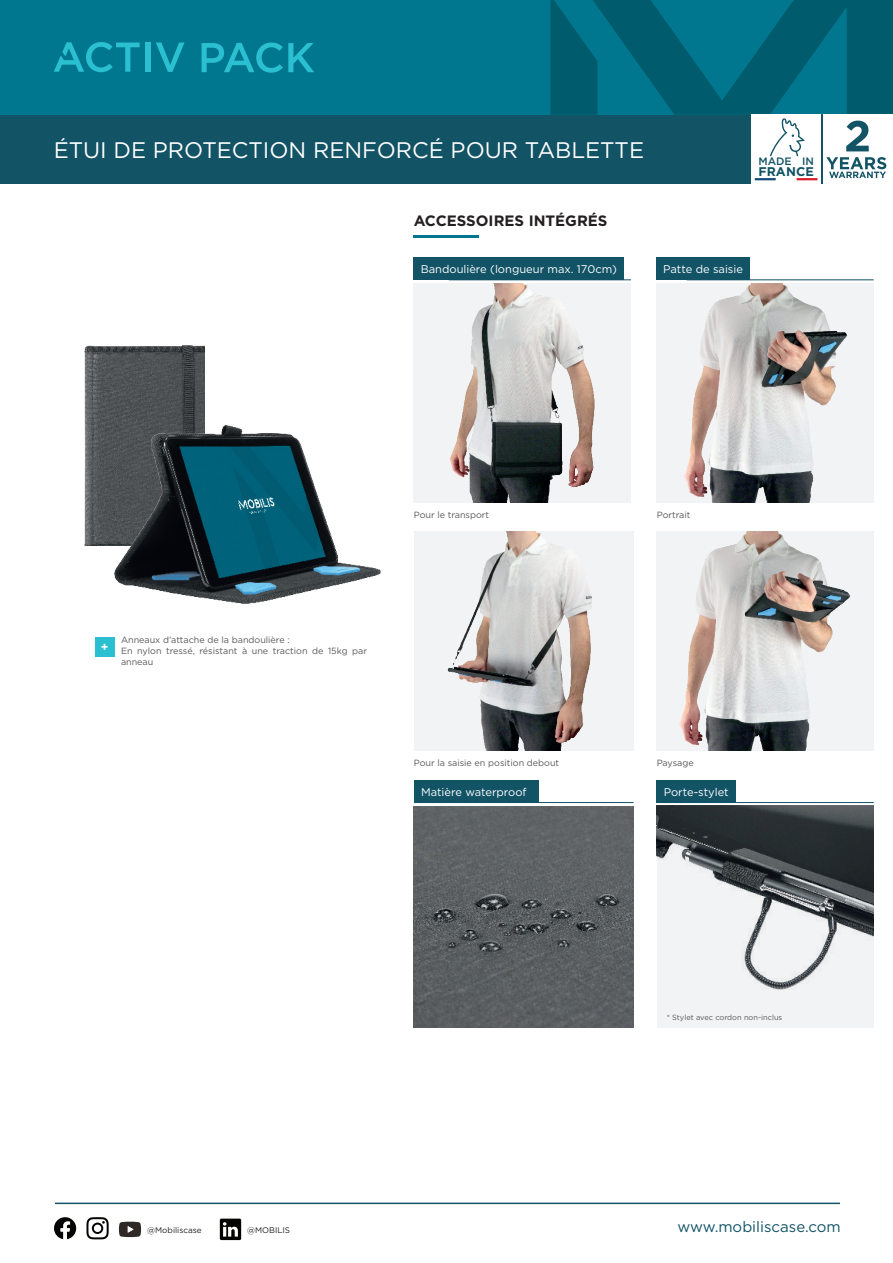
<style>
.page{position:relative;width:893px;height:1263px;background:#fff}
.page>*{position:absolute;margin:0;border:0;box-sizing:border-box;transform-origin:0 0}
.t1{font:22.5px "Gotham";color:#fff}
.t2{font:15px "Gotham";color:#125366}
.t3{font:700 15px "Gotham";color:#231f20}
.t4{font:700 12.6px "Gotham";letter-spacing:.005em;color:#125366}
.t5{font:700 12px "Gotham";color:#fff}
.t6{font:11.1px "Gotham";color:#fff}
.t7{font:500 10.65px "Gotham";color:#125366}
.t8{font:9px/10.8px "Gotham";color:#57585a}
.t9{font:8.1px "Gotham";color:#231f20}
.t10{font:7.5px "Gotham";color:#57585a}
</style>
<div class="page">
<div style="left:0;top:115px;width:893px;height:69px;background:#125366"></div>
<div style="left:0;top:0;width:893px;height:115px;background:#00778f"></div>
<div style="left:145px;top:43px;width:5px;height:29px;background:#2abfd1"></div>
<svg style="left:156px;top:43px;width:28px;height:29px"></svg>
<svg style="left:54px;top:42px;width:86px;height:30px"></svg>
<svg style="left:202px;top:43px;width:112px;height:30px"></svg>
<div style="left:824px;top:115px;width:69px;height:69px;background:#fff"></div>
<div style="left:752px;top:115px;width:69px;height:69px;background:linear-gradient(to right,#fcfdfd,#fff)"></div>
<svg style="left:550px;top:0;width:343px;height:178px"></svg>
<hr style="left:776px;top:178px;width:21px;height:2px;background:#fff">
<hr style="left:755px;top:178px;width:21px;height:2px;background:#134c7d">
<hr style="left:797px;top:178px;width:20px;height:2px;background:#d91f26">
<img style="left:84px;top:345px;width:120px;height:200px">
<img style="left:106px;top:418px;width:275px;height:186px">
<div style="left:414px;top:283px;width:217px;height:219px;background:#f2f3f4"></div>
<img style="left:450px;top:283px;width:145px;height:219px">
<div style="left:656px;top:283px;width:218px;height:219px;background:#f2f3f4"></div>
<img style="left:684px;top:283px;width:163px;height:219px">
<hr style="left:687px;top:279px;width:187px;height:1px;background:#125366">
<hr style="left:449px;top:279px;width:182px;height:1px;background:#125366">
<div style="left:656px;top:532px;width:218px;height:219px;background:#f2f3f4"></div>
<img style="left:679px;top:532px;width:172px;height:219px">
<div style="left:414px;top:532px;width:220px;height:219px;background:#f2f3f4"></div>
<img style="left:447px;top:532px;width:145px;height:219px">
<img style="left:414px;top:806px;width:220px;height:222px">
<hr style="left:414px;top:802px;width:220px;height:1px;background:#125366">
<hr style="left:657px;top:802px;width:217px;height:1px;background:#125366">
<img style="left:657px;top:805px;width:217px;height:219px">
<hr style="left:55px;top:1202px;width:785px;height:2px;background:#125366">
<svg style="left:220px;top:1218px;width:21px;height:22px"></svg>
<svg style="left:54px;top:1217px;width:22px;height:22px"></svg>
<svg style="left:86px;top:1217px;width:23px;height:22px"></svg>
<svg style="left:119px;top:1222px;width:22px;height:15px"></svg>
<hr style="left:414px;top:235px;width:65px;height:3px;background:#00778f">
<div style="left:656px;top:257px;width:94px;height:23px;background:#125366"></div>
<div style="left:657px;top:780px;width:79px;height:23px;background:#125366"></div>
<div style="left:414px;top:257px;width:210px;height:23px;background:#125366"></div>
<div style="left:414px;top:780px;width:125px;height:23px;background:#125366"></div>
<div style="left:95px;top:637px;width:19px;height:20px;background:#2abfd1"></div>
<p class="t1" style="left:54px;top:136px;width:592px">ÉTUI DE PROTECTION RENFORCÉ POUR TABLETTE</p>
<p class="t3" style="left:414px;top:211px;width:195px">ACCESSOIRES INTÉGRÉS</p>
<p class="t6" style="left:421px;top:262px;width:198px">Bandoulière (longueur max. 170cm)</p>
<p class="t7" style="left:758px;top:154px;width:57px">MADE IN</p>
<p class="t4" style="left:758px;top:163px;width:57px">FRANCE</p>
<p class="t6" style="left:663px;top:262px;width:81px">Patte de saisie</p>
<p class="t5" style="left:101px;top:639px;width:9px">+</p>
<p class="t8" style="left:121px;top:634px;width:170px">Anneaux d’attache de la bandoulière :</p>
<p class="t8" style="left:121px;top:645px;width:247px">En nylon tressé, résistant à une traction de 15kg par anneau</p>
<p class="t8" style="left:414px;top:509px;width:77px">Pour le transport</p>
<p class="t8" style="left:414px;top:757px;width:147px">Pour la saisie en position debout</p>
<p class="t6" style="left:421px;top:785px;width:107px">Matière waterproof</p>
<p class="t8" style="left:657px;top:509px;width:35px">Portrait</p>
<p class="t8" style="left:657px;top:757px;width:39px">Paysage</p>
<p class="t6" style="left:664px;top:785px;width:67px">Porte-stylet</p>
<p class="t10" style="left:667px;top:1012px;width:117px">* Stylet avec cordon non-inclus</p>
<p class="t9" style="left:147px;top:1224px;width:56px">@Mobiliscase</p>
<p class="t9" style="left:247px;top:1224px;width:44px">@MOBILIS</p>
<p class="t2" style="left:677px;top:1217px;width:165px">www.mobiliscase.com</p>
</div>
